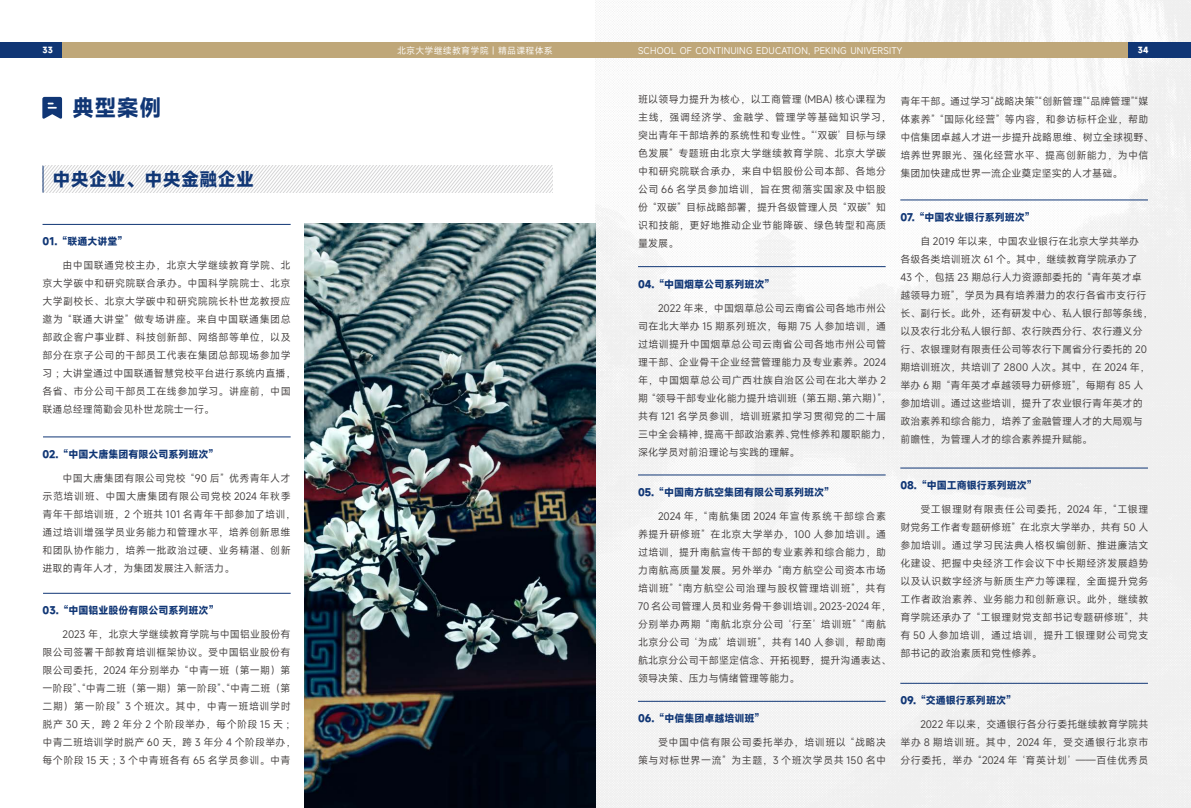
<style>
.page{position:relative;width:1191px;height:808px;background:#fff}
.page>*{position:absolute;margin:0;border:0;box-sizing:border-box;transform-origin:0 0}
.t1{font:700 22px "Mi Sans";color:#103675}
.t2{font:700 18px "Mi Sans";letter-spacing:.02em;color:#103675}
.t3{font:10px/18px "Mi Sans";letter-spacing:.03em;color:#3e3a39}
.t4{font:10px/18px "Mi Sans";letter-spacing:.01em;color:#3e3a39}
.t5{font:700 10px "Mi Sans";color:#103675}
.t6{font:10px/18px "Mi Sans";letter-spacing:.05em;color:#3e3a39;text-align:right}
.t7{font:9px "Mi Sans";letter-spacing:.02em;color:#fff}
.t8{font:700 8px "Mi Sans";color:#fff}
</style>
<div class="page">
<img style="left:595px;top:0;width:596px;height:808px">
<img style="left:305px;top:224px;width:290px;height:584px">
<svg style="left:43px;top:166px;width:510px;height:26px"></svg>
<svg style="left:42px;top:97px;width:20px;height:22px"></svg>
<hr style="left:43px;top:224px;width:248px;height:1px;background:#103675">
<hr style="left:43px;top:437px;width:248px;height:1px;background:#103675">
<hr style="left:900px;top:468px;width:248px;height:1px;background:#103675">
<hr style="left:900px;top:683px;width:248px;height:1px;background:#103675">
<hr style="left:43px;top:593px;width:248px;height:1px;background:#103675">
<hr style="left:638px;top:701px;width:247px;height:1px;background:#103675">
<hr style="left:638px;top:266px;width:247px;height:1px;background:#103675">
<hr style="left:638px;top:475px;width:247px;height:1px;background:#103675">
<hr style="left:900px;top:200px;width:248px;height:1px;background:#103675">
<div style="left:595px;top:43px;width:596px;height:15px;background:#bfa779"></div>
<div style="left:0;top:43px;width:595px;height:15px;background:#bfa779"></div>
<div style="left:0;top:43px;width:62px;height:15px;background:#103675"></div>
<div style="left:1128px;top:43px;width:63px;height:15px;background:#103675"></div>
<p class="t8" style="left:43px;top:45px;width:12px">33</p>
<p class="t7" style="left:397px;top:44px;width:157px">北京大学继续教育学院｜精品课程体系</p>
<p class="t7" style="left:638px;top:44px;width:266px">SCHOOL OF CONTINUING EDUCATION, PEKING UNIVERSITY</p>
<p class="t8" style="left:1138px;top:45px;width:12px">34</p>
<h1 class="t1" style="left:72px;top:93px;width:91px">典型案例</h1>
<p class="t3" style="left:638px;top:91px;width:255px">班以领导力提升为核心，以工商管理 (MBA) 核心课程为主线，强调经济学、金融学、管理学等基础知识学习，突出青年干部培养的系统性和专业性。“‘双碳’ 目标与绿色发展” 专题班由北京大学继续教育学院、北京大学碳中和研究院联合承办，来自中铝股份公司本部、各地分公司 66 名学员参加培训，旨在贯彻落实国家及中铝股份 “双碳” 目标战略部署，提升各级管理人员 “双碳” 知识和技能，更好地推动企业节能降碳、绿色转型和高质量发展。</p>
<h2 class="t2" style="left:53px;top:167px;width:203px">中央企业、中央金融企业</h2>
<p class="t5" style="left:43px;top:235px;width:81px">01. “联通大讲堂”</p>
<p class="t3" style="left:43px;top:257px;width:255px;text-indent:20px">由中国联通党校主办，北京大学继续教育学院、北京大学碳中和研究院联合承办。中国科学院院士、北京大学副校长、北京大学碳中和研究院院长朴世龙教授应邀为 “联通大讲堂” 做专场讲座。来自中国联通集团总部政企客户事业群、科技创新部、网络部等单位，以及部分在京子公司的干部员工代表在集团总部现场参加学习；大讲堂通过中国联通智慧党校平台进行系统内直播，各省、市分公司干部员工在线参加学习。讲座前，中国联通总经理简勤会见朴世龙院士一行。</p>
<p class="t5" style="left:638px;top:277px;width:133px">04. “中国烟草公司系列班次”</p>
<p class="t3" style="left:638px;top:299px;width:255px;text-indent:20px">2022 年来，中国烟草总公司云南省公司各地市州公司在北大举办 15 期系列班次，每期 75 人参加培训，通过培训提升中国烟草总公司云南省公司各地市州公司管理干部、企业骨干企业经营管理能力及专业素养。2024年，中国烟草总公司广西壮族自治区公司在北大举办 2期 “领导干部专业化能力提升培训班（第五期、第六期）”，共有 121 名学员参训，培训班紧扣学习贯彻党的二十届三中全会精神，提高干部政治素养、党性修养和履职能力，深化学员对前沿理论与实践的理解。</p>
<p class="t5" style="left:638px;top:486px;width:192px">05. “中国南方航空集团有限公司系列班次”</p>
<p class="t3" style="left:638px;top:507px;width:255px;text-indent:20px">2024 年，“南航集团 2024 年宣传系统干部综合素养提升研修班” 在北京大学举办，100 人参加培训。通过培训，提升南航宣传干部的专业素养和综合能力，助力南航高质量发展。另外举办 “南方航空公司资本市场培训班” “南方航空公司治理与股权管理培训班”，共有<br>70 名公司管理人员和业务骨干参训培训。2023-2024 年，分别举办两期 “南航北京分公司 ‘行至’ 培训班” “南航北京分公司 ‘为成’ 培训班”，共有 140 人参训，帮助南航北京分公司干部坚定信念、开拓视野，提升沟通表达、领导决策、压力与情绪管理等能力。</p>
<p class="t5" style="left:43px;top:447px;width:172px">02. “中国大唐集团有限公司系列班次”</p>
<p class="t3" style="left:43px;top:469px;width:255px;text-indent:20px">中国大唐集团有限公司党校 “90 后” 优秀青年人才示范培训班、中国大唐集团有限公司党校 2024 年秋季青年干部培训班，2 个班共 101 名青年干部参加了培训，通过培训增强学员业务能力和管理水平，培养创新思维和团队协作能力，培养一批政治过硬、业务精湛、创新进取的青年人才，为集团发展注入新活力。</p>
<p class="t5" style="left:43px;top:604px;width:172px">03. “中国铝业股份有限公司系列班次”</p>
<p class="t3" style="left:43px;top:625px;width:255px;text-indent:20px">2023 年，北京大学继续教育学院与中国铝业股份有限公司签署干部教育培训框架协议。受中国铝业股份有限公司委托，2024 年分别举办 “中青一班（第一期）第一阶段”、“中青二班（第一期）第一阶段”、“中青二班（第二期）第一阶段” 3 个班次。其中，中青一班培训学时脱产 30 天，跨 2 年分 2 个阶段举办，每个阶段 15 天；中青二班培训学时脱产 60 天，跨 3 年分 4 个阶段举办，每个阶段 15 天；3 个中青班各有 65 名学员参训。中青</p>
<p class="t5" style="left:638px;top:712px;width:123px">06. “中信集团卓越培训班”</p>
<p class="t6" style="left:638px;top:733px;width:250px">受中国中信有限公司委托举办，培训班以 “战略决<br>策与对标世界一流” 为主题，3 个班次学员共 150 名中</p>
<p class="t3" style="left:900px;top:92px;width:255px">青年干部。通过学习“战略决策”“创新管理”“品牌管理”“媒体素养” “国际化经营” 等内容，和参访标杆企业，帮助中信集团卓越人才进一步提升战略思维、树立全球视野、培养世界眼光、强化经营水平、提高创新能力，为中信集团加快建成世界一流企业奠定坚实的人才基础。</p>
<p class="t5" style="left:900px;top:211px;width:131px">07. “中国农业银行系列班次”</p>
<p class="t4" style="left:900px;top:232px;width:254px;text-indent:20px">自 2019 年以来，中国农业银行在北京大学共举办<br>各级各类培训班次 61 个。其中，继续教育学院承办了<br>43 个，包括 23 期总行人力资源部委托的 “青年英才卓越领导力班”，学员为具有培养潜力的农行各省市支行行长、副行长。此外，还有研发中心、私人银行部等条线，以及农行北分私人银行部、农行陕西分行、农行遵义分行、农银理财有限责任公司等农行下属省分行委托的 20期培训班次，共培训了 2800 人次。其中，在 2024 年，举办 6 期 “青年英才卓越领导力研修班”，每期有 85 人参加培训。通过这些培训，提升了农业银行青年英才的政治素养和综合能力，培养了金融管理人才的大局观与前瞻性，为管理人才的综合素养提升赋能。</p>
<p class="t5" style="left:900px;top:479px;width:133px">08. “中国工商银行系列班次”</p>
<p class="t3" style="left:900px;top:500px;width:250px;text-align:justify;text-indent:20px">受工银理财有限责任公司委托，2024 年，“工银理财党务工作者专题研修班” 在北京大学举办，共有 50 人参加培训。通过学习民法典人格权编创新、推进廉洁文化建设、把握中央经济工作会议下中长期经济发展趋势以及认识数字经济与新质生产力等课程，全面提升党务工作者政治素养、业务能力和创新意识。此外，继续教育学院还承办了 “工银理财党支部书记专题研修班”，共有 50 人参加培训，通过培训，提升工银理财公司党支部书记的政治素质和党性修养。</p>
<p class="t5" style="left:900px;top:694px;width:112px">09. “交通银行系列班次”</p>
<p class="t3" style="left:900px;top:715px;width:250px;text-align:justify;text-indent:20px">2022 年以来，交通银行各分行委托继续教育学院共举办 8 期培训班。其中，2024 年，受交通银行北京市分行委托，举办 “2024 年 ‘育英计划’ ——百佳优秀员</p>
</div>
